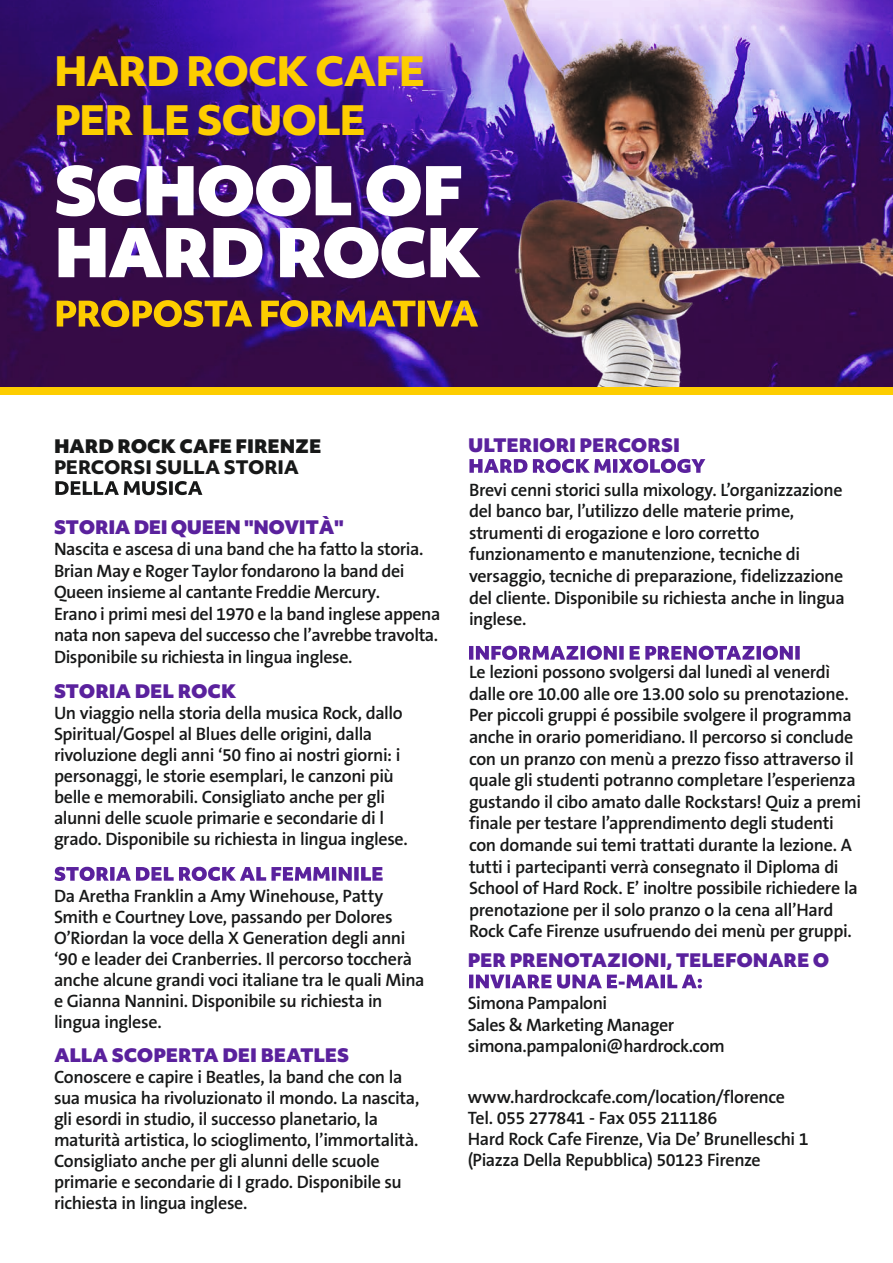
<style>
.page{position:relative;width:893px;height:1263px;background:#fff}
.page>*{position:absolute;margin:0;border:0;box-sizing:border-box;transform-origin:0 0}
.t1{font:900 64.8px/61.9px "Objektiv Mk 2";letter-spacing:-.035em;color:#fff}
.t2{font:800 39.15px/49.7px "Objektiv Mk 2";letter-spacing:-.035em;color:#fdcd00}
.t3{font:600 18px/21.6px "The Sans B6";letter-spacing:-.025em;color:#171818}
.t4{font:900 18px "Objektiv Mk 2";letter-spacing:-.015em;color:#5a219d}
.t5{font:900 18px "Objektiv Mk 2";letter-spacing:-.01em;color:#171818}
.t6{font:800 18px "Objektiv Mk 2";letter-spacing:-.015em;color:#171818}
</style>
<div class="page">
<svg style="left:0;top:0;width:402px;height:388px;background:#3c126c"></svg>
<img style="left:402px;top:0;width:491px;height:388px">
<div style="left:0;top:388px;width:893px;height:7px;background:#fdcd00"></div>
<svg style="left:55px;top:481px;width:147px;height:14px"></svg>
<svg style="left:55px;top:867px;width:328px;height:14px"></svg>
<svg style="left:469px;top:459px;width:236px;height:14px"></svg>
<svg style="left:469px;top:646px;width:331px;height:14px"></svg>
<svg style="left:469px;top:974px;width:233px;height:14px"></svg>
<svg style="left:57px;top:300px;width:421px;height:27px;background:#9c7029"></svg>
<h2 class="t2" style="left:54px;top:45px;width:373px">HARD ROCK CAFE<br>PER LE SCUOLE</h2>
<h1 class="t1" style="left:54px;top:157px;width:428px">SCHOOL OF<br>HARD ROCK</h1>
<p class="t5" style="left:54px;top:433px;width:269px">HARD ROCK CAFE FIRENZE</p>
<p class="t6" style="left:54px;top:454px;width:246px">PERCORSI SULLA STORIA</p>
<p class="t4" style="left:54px;top:514px;width:291px">STORIA DEI QUEEN "NOVITÀ"</p>
<p class="t3" style="left:54px;top:539px;width:388px">Nascita e ascesa di una band che ha fatto la storia.<br>Brian May e Roger Taylor fondarono la band dei Queen insieme al cantante Freddie Mercury.<br>Erano i primi mesi del 1970 e la band inglese appena nata non sapeva del successo che l’avrebbe travolta.<br>Disponibile su richiesta in lingua inglese.</p>
<p class="t4" style="left:54px;top:678px;width:184px">STORIA DEL ROCK</p>
<p class="t3" style="left:54px;top:703px;width:355px;line-height:21px">Un viaggio nella storia della musica Rock, dallo Spiritual/Gospel al Blues delle origini, dalla rivoluzione degli anni ‘50 fino ai nostri giorni: i personaggi, le storie esemplari, le canzoni più belle e memorabili. Consigliato anche per gli alunni delle scuole primarie e secondarie di l grado. Disponibile su richiesta in lingua inglese.</p>
<p class="t3" style="left:54px;top:886px;width:372px;line-height:21px">Da Aretha Franklin a Amy Winehouse, Patty Smith e Courtney Love, passando per Dolores O’Riordan la voce della X Generation degli anni ‘90 e leader dei Cranberries. Il percorso toccherà anche alcune grandi voci italiane tra le quali Mina e Gianna Nannini. Disponibile su richiesta in lingua inglese.</p>
<p class="t4" style="left:54px;top:1042px;width:297px">ALLA SCOPERTA DEI BEATLES</p>
<p class="t3" style="left:54px;top:1067px;width:367px;line-height:21px">Conoscere e capire i Beatles, la band che con la sua musica ha rivoluzionato il mondo. La nascita, gli esordi in studio, il successo planetario, la maturità artistica, lo scioglimento, l’immortalità.<br>Consigliato anche per gli alunni delle scuole primarie e secondarie di I grado. Disponibile su richiesta in lingua inglese.</p>
<p class="t4" style="left:468px;top:432px;width:213px">ULTERIORI PERCORSI</p>
<p class="t3" style="left:469px;top:479px;width:377px">Brevi cenni storici sulla mixology. L’organizzazione del banco bar, l’utilizzo delle materie prime, strumenti di erogazione e loro corretto funzionamento e manutenzione, tecniche di versaggio, tecniche di preparazione, fidelizzazione del cliente. Disponibile su richiesta anche in lingua inglese.</p>
<p class="t3" style="left:469px;top:662px;width:394px">Le lezioni possono svolgersi dal lunedì al venerdì dalle ore 10.00 alle ore 13.00 solo su prenotazione.<br>Per piccoli gruppi é possibile svolgere il programma anche in orario pomeridiano. Il percorso si conclude con un pranzo con menù a prezzo fisso attraverso il quale gli studenti potranno completare l’esperienza gustando il cibo amato dalle Rockstars! Quiz a premi finale per testare l’apprendimento degli studenti con domande sui temi trattati durante la lezione. A tutti i partecipanti verrà consegnato il Diploma di School of Hard Rock. E’ inoltre possibile richiedere la prenotazione per il solo pranzo o la cena all’Hard Rock Cafe Firenze usufruendo dei menù per gruppi.</p>
<p class="t4" style="left:468px;top:947px;width:363px">PER PRENOTAZIONI, TELEFONARE O</p>
<p class="t3" style="left:468px;top:993px;width:259px">Simona Pampaloni<br>Sales &amp; Marketing Manager simona.pampaloni@hardrock.com</p>
<p class="t3" style="left:468px;top:1087px;width:343px;line-height:21px">www.hardrockcafe.com/location/florence Tel. 055 277841 - Fax 055 211186<br>Hard Rock Cafe Firenze, Via De’ Brunelleschi 1 (Piazza Della Repubblica) 50123 Firenze</p>
</div>
